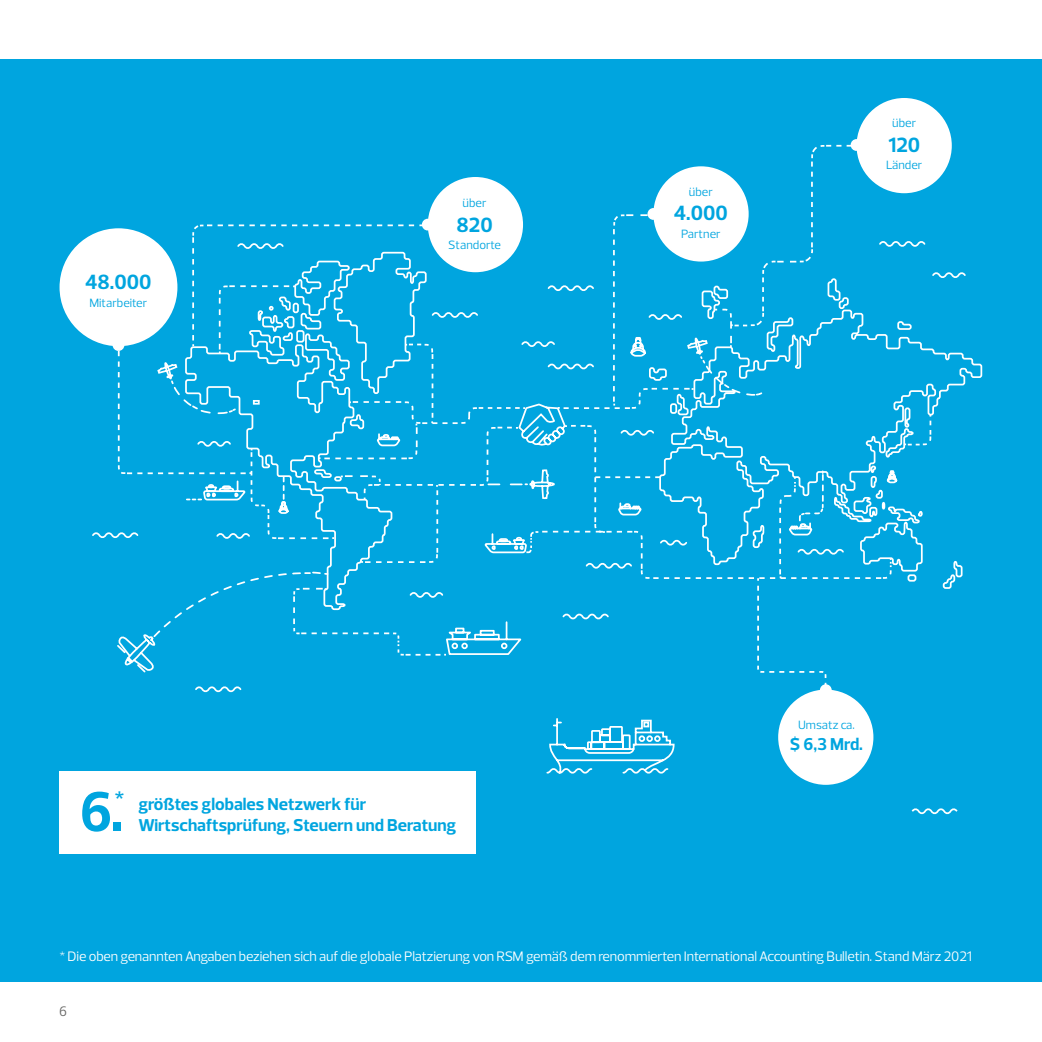
<style>
.page{position:relative;width:1042px;height:1042px;background:#fff}
.page>*{position:absolute;margin:0;border:0;box-sizing:border-box;transform-origin:0 0}
.t1{font:700 57.23px "Prelo";color:#00a5df}
.t2{font:700 21px "Prelo";color:#00a5df}
.t3{font:700 17.5px/21px "Prelo";color:#00a5df}
.t4{font:14px "Prelo";letter-spacing:-.01em;color:#fff}
.t5{font:14px "Prelo";color:#666665}
.t6{font:12.25px "Prelo";color:#00a5df}
.s1{font-size:24.5px}
</style>
<div class="page">
<div style="left:0;top:60px;width:1042px;height:922px;background:#00a5df"></div>
<div style="left:60px;top:229px;width:117px;height:116px;background:#fff;border-radius:50%"></div>
<div style="left:857px;top:99px;width:94px;height:93px;background:#fff;border-radius:50%"></div>
<div style="left:856px;top:98px;width:96px;height:95px;border:2px solid #fff;border-radius:50%"></div>
<div style="left:779px;top:690px;width:93px;height:94px;background:#fff;border-radius:50%"></div>
<div style="left:778px;top:689px;width:95px;height:96px;border:2px solid #fff;border-radius:50%"></div>
<svg style="left:90px;top:241px;width:877px;height:453px"></svg>
<svg style="left:881px;top:336px;width:18px;height:180px"></svg>
<svg style="left:881px;top:424px;width:11px;height:156px"></svg>
<svg style="left:902px;top:413px;width:30px;height:33px"></svg>
<div style="left:113px;top:339px;width:11px;height:12px;background:#fff;border:2px solid #fff;border-radius:50%"></div>
<div style="left:820px;top:684px;width:12px;height:12px;background:#fff;border:2px solid #fff;border-radius:50%"></div>
<div style="left:850px;top:139px;width:12px;height:12px;background:#fff;border:2px solid #fff;border-radius:50%"></div>
<svg style="left:149px;top:687px;width:526px;height:87px"></svg>
<svg style="left:115px;top:144px;width:766px;height:543px"></svg>
<div style="left:60px;top:771px;width:416px;height:82px;background:#fff"></div>
<svg style="left:911px;top:808px;width:47px;height:7px"></svg>
<h2 class="t2" style="left:85px;top:269px;width:68px">48.000</h2>
<p class="t6" style="left:89px;top:295px;width:59px">Mitarbeiter</p>
<p class="t6" style="left:463px;top:196px;width:26px">über</p>
<h2 class="t2" style="left:456px;top:212px;width:38px">820</h2>
<p class="t6" style="left:448px;top:238px;width:54px">Standorte</p>
<h1 class="t1" style="left:80px;top:777px;width:45px">6.</h1>
<p class="t3" style="left:138px;top:793px;width:319px;text-indent:-24px"><span class="s1">*</span> größtes globales Netzwerk für<br>Wirtschaftsprüfung, Steuern und Beratung</p>
<p class="t6" style="left:689px;top:184px;width:26px">über</p>
<h2 class="t2" style="left:674px;top:200px;width:56px">4.000</h2>
<p class="t6" style="left:681px;top:226px;width:41px">Partner</p>
<p class="t6" style="left:892px;top:116px;width:26px">über</p>
<h2 class="t2" style="left:888px;top:132px;width:33px">120</h2>
<p class="t6" style="left:886px;top:158px;width:38px">Länder</p>
<p class="t6" style="left:798px;top:717px;width:58px">Umsatz ca.</p>
<p class="t3" style="left:790px;top:733px;width:75px">$ 6,3 Mrd.</p>
<p class="t4" style="left:60px;top:948px;width:914px">* Die oben genannten Angaben beziehen sich auf die globale Platzierung von RSM gemäß dem renommierten International Accounting Bulletin. Stand März 2021</p>
<p class="t5" style="left:59px;top:1003px;width:9px">6</p>
</div>
